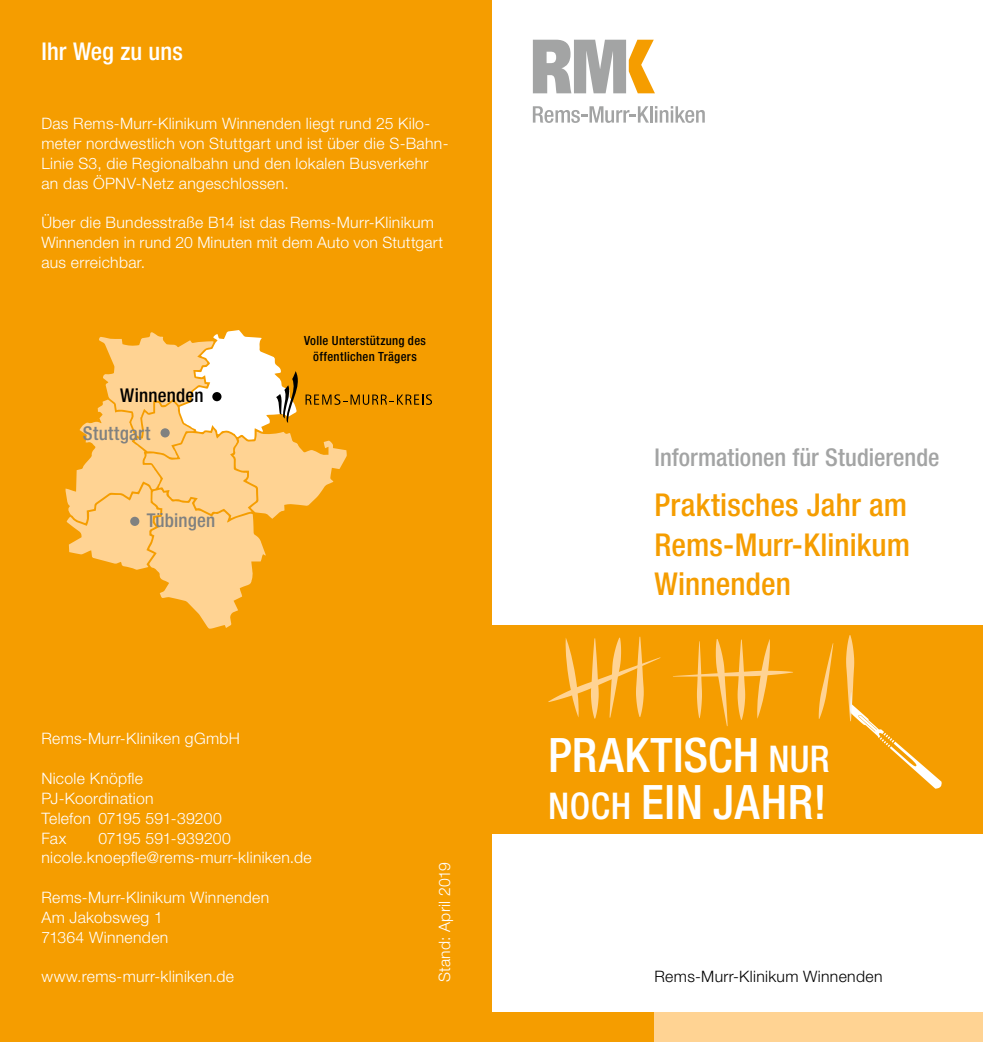
<style>
.page{position:relative;width:983px;height:1042px;background:#fff}
.page>*{position:absolute;margin:0;border:0;box-sizing:border-box;transform-origin:0 0}
.t1{font:500 condensed 47.43px/46.6px "Helvetica Neue LT";letter-spacing:.01em;color:#fff}
.t2{font:500 condensed 31.5px/39.7px "Helvetica Neue LT";letter-spacing:.005em;color:#f59d00;text-align:justify}
.t3{font:500 condensed 24.5px "Helvetica Neue LT";color:#a3a4a4}
.t4{font:500 condensed 24.5px "Helvetica Neue LT";letter-spacing:.005em;color:#fff}
.t5{font:500 condensed 19.07px "Helvetica Neue LT";letter-spacing:.015em;color:#808180}
.t6{font:500 condensed 19.07px "Helvetica Neue LT";letter-spacing:.01em;color:#000}
.t7{font:300 15.75px/19.8px "Helvetica Neue LT";letter-spacing:.02em;color:#fff}
.t8{font:300 15.75px "Helvetica Neue LT";letter-spacing:.02em;color:#000}
.t9{font:500 condensed 12.6px/15.8px "Helvetica Neue LT";letter-spacing:.025em;color:#000;text-align:center}
.s1{font-size:36.93px}
</style>
<div class="page">
<svg style="left:532px;top:40px;width:122px;height:53px"></svg>
<svg style="left:532px;top:106px;width:172px;height:17px"></svg>
<div style="left:476px;top:1012px;width:178px;height:30px;background:#f59d00"></div>
<div style="left:654px;top:1012px;width:328px;height:30px;background:#ffd393"></div>
<div style="left:0;top:0;width:491px;height:1042px;background:#f59d00"></div>
<div style="left:491px;top:625px;width:491px;height:208px;background:#f59d00"></div>
<svg style="left:548px;top:637px;width:112px;height:81px"></svg>
<svg style="left:673px;top:639px;width:120px;height:87px"></svg>
<svg style="left:818px;top:643px;width:15px;height:76px"></svg>
<svg style="left:846px;top:635px;width:95px;height:153px"></svg>
<svg style="left:65px;top:330px;width:367px;height:299px"></svg>
<h3 class="t4" style="left:41px;top:36px;width:143px">Ihr Weg zu uns</h3>
<p class="t7" style="left:41px;top:113px;width:408px">Das Rems-Murr-Klinikum Winnenden liegt rund 25 Kilo&shy;meter nordwestlich von Stuttgart und ist über die S-Bahn-Linie S3, die Regionalbahn und den lokalen Busverkehr an das ÖPNV-Netz angeschlossen.</p>
<p class="t7" style="left:41px;top:212px;width:403px">Über die Bundesstraße B14 ist das Rems-Murr-Klinikum<br>Winnenden in rund 20 Minuten mit dem Auto von Stuttgart aus erreichbar.</p>
<p class="t6" style="left:120px;top:384px;width:85px">Winnenden</p>
<p class="t5" style="left:83px;top:421px;width:69px">Stuttgart</p>
<p class="t5" style="left:147px;top:509px;width:70px">Tübingen</p>
<p class="t9" style="left:304px;top:333px;width:123px">Volle Unterstützung des öffentlichen Trägers</p>
<p class="t7" style="left:41px;top:728px;width:200px">Rems-Murr-Kliniken gGmbH</p>
<p class="t7" style="left:41px;top:768px;width:182px">Nicole Knöpfle<br>PJ-Koordination<br>Telefon 07195 591-39200<br>Fax</p>
<p class="t7" style="left:41px;top:828px;width:272px;text-indent:57px">07195 591-939200 nicole.knoepfle@rems-murr-kliniken.de</p>
<p class="t7" style="left:41px;top:887px;width:229px">Rems-Murr-Klinikum Winnenden<br>Am Jakobsweg 1<br>71364 Winnenden</p>
<p class="t7" style="left:41px;top:966px;width:194px">www.rems-murr-kliniken.de</p>
<p class="t7" style="left:434px;top:982px;width:122px;rotate:-90deg">Stand: April 2019</p>
<h3 class="t3" style="left:654px;top:443px;width:286px">Informationen für Studierende</h3>
<h2 class="t2" style="left:654px;top:484px;width:257px">Praktisches Jahr am Rems-Murr-Klinikum Winnenden</h2>
<h1 class="t1" style="left:548px;top:732px;width:283px">PRAKTISCH <span class="s1">NUR<br>NOCH</span> EIN JAHR!</h1>
<p class="t8" style="left:654px;top:967px;width:229px">Rems-Murr-Klinikum Winnenden</p>
</div>
